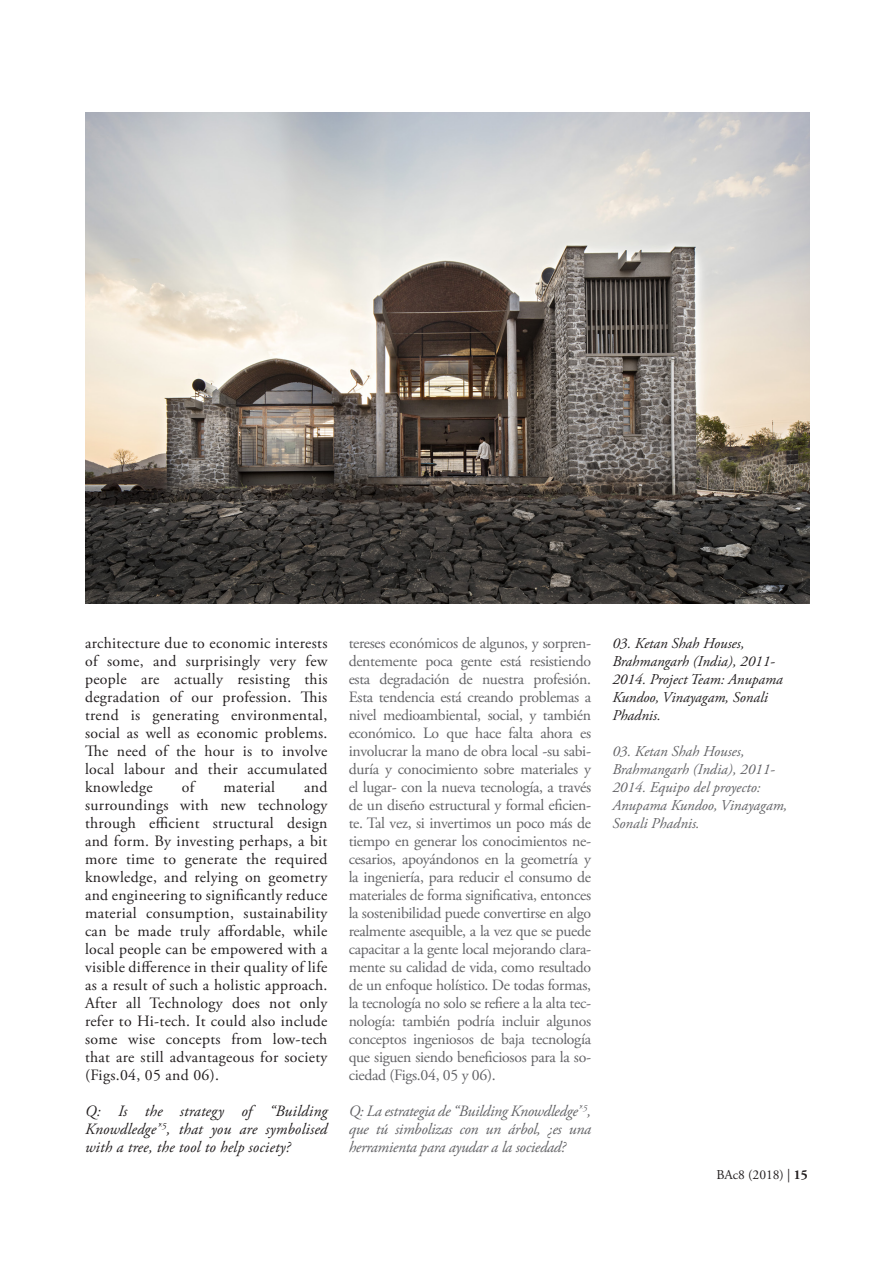
<style>
.page{position:relative;width:893px;height:1263px;background:#fff}
.page>*{position:absolute;margin:0;border:0;box-sizing:border-box;transform-origin:0 0}
.t1{font:15.75px/18px "Adobe Garamond Pro";letter-spacing:-.02em;color:#636366;text-align:justify}
.t2{font:15.75px/18px "Adobe Garamond Pro";letter-spacing:.02em;color:#231f20;text-align:justify}
.t3{font:italic 15.75px/18px "Adobe Garamond Pro";letter-spacing:-.015em;color:#636366;text-align:justify}
.t4{font:italic 15.75px/18px "Adobe Garamond Pro";letter-spacing:.01em;color:#231f20;text-align:justify}
.t5{font:italic 15px/18px "Adobe Garamond Pro";color:#636366}
.t6{font:italic 15px/18px "Adobe Garamond Pro";color:#231f20}
.t7{font:13.5px "Adobe Garamond Pro";color:#231f20}
.s1{font-weight:700}
</style>
<div class="page">
<img style="left:85px;top:112px;width:724px;height:491px">
<svg style="left:85px;top:468px;width:247px;height:136px;background:#3a3734"></svg>
<svg style="left:345px;top:468px;width:250px;height:136px;background:#3f3b37"></svg>
<p class="t2" style="left:85px;top:635px;width:244px">architecture due to economic interests of some, and surprisingly very few people are actually resisting this degradation of our profession. This trend is generating environmental, social as well as economic problems.<br>The need of the hour is to involve local labour and their accumulated knowledge</p>
<p class="t2" style="left:85px;top:779px;width:244px;text-indent:219px">and surroundings with new technology through efficient structural design and form. By investing perhaps, a bit more time to generate the required knowledge, and relying on geometry and engineering to significantly reduce material consumption, sustainability can be made truly affordable, while local people can be empowered with a visible difference in their quality of life as a result of such a holistic approach.<br>After all Technology does not only refer to Hi-tech. It could also include some wise concepts from low-tech that are still advantageous for society (Figs.04, 05 and 06).</p>
<p class="t4" style="left:85px;top:1102px;width:244px">Q: Is the strategy of “Building Knowdledge”<sup>5</sup>, that you are symbolised with a tree, the tool to help society?</p>
<p class="t2" style="left:182px;top:779px;width:14px">of</p>
<p class="t2" style="left:223px;top:779px;width:53px">material</p>
<p class="t1" style="left:349px;top:635px;width:244px">tereses económicos de algunos, y sorpren&shy;dentemente poca gente está resistiendo esta degradación de nuestra profesión.<br>Esta tendencia está creando problemas a nivel medioambiental, social, y también económico. Lo que hace falta ahora es involucrar la mano de obra local -su sabi&shy;duría y conocimiento sobre materiales y el lugar- con la nueva tecnología, a través de un diseño estructural y formal eficien&shy;te. Tal vez, si invertimos un poco más de tiempo en generar los conocimientos ne&shy;cesarios, apoyándonos en la geometría y la ingeniería, para reducir el consumo de materiales de forma significativa, entonces la sostenibilidad puede convertirse en algo realmente asequible, a la vez que se puede capacitar a la gente local mejorando clara&shy;mente su calidad de vida, como resultado de un enfoque holístico. De todas formas, la tecnología no solo se refiere a la alta tec&shy;nología: también podría incluir algunos conceptos ingeniosos de baja tecnología que siguen siendo beneficiosos para la so&shy;ciedad (Figs.04, 05 y 06).</p>
<p class="t3" style="left:349px;top:1102px;width:244px">Q: La estrategia de “Building Knowdledge”<sup>5</sup>, que tú simbolizas con un árbol, ¿es una herramienta para ayudar a la sociedad?</p>
<p class="t6" style="left:612px;top:635px;width:172px">03. Ketan Shah Houses,<br>Brahmangarh (India), 2011-<br>2014. Project Team: Anupama<br>Kundoo, Vinayagam, Sonali<br>Phadnis.</p>
<p class="t5" style="left:612px;top:743px;width:177px">03. Ketan Shah Houses,<br>Brahmangarh (India), 2011-<br>2014. Equipo del proyecto:<br>Anupama Kundoo, Vinayagam,<br>Sonali Phadnis.</p>
<p class="t7" style="left:716px;top:1167px;width:93px">BAc8 (2018) | <span class="s1">15</span></p>
</div>
